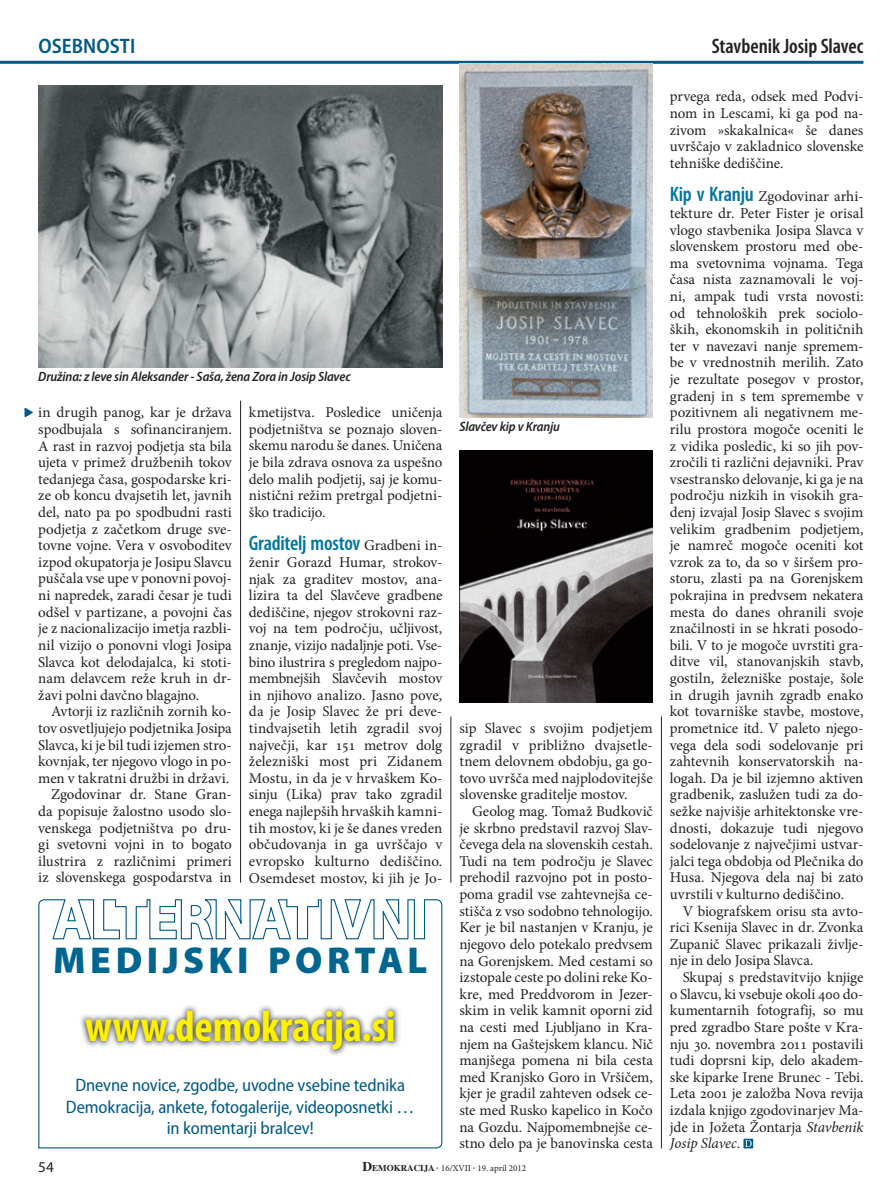
<style>
.page{position:relative;width:889px;height:1191px;background:#fff}
.page>*{position:absolute;margin:0;border:0;box-sizing:border-box;transform-origin:0 0}
.t1{font:700 condensed 43.8px "Myriad Pro";letter-spacing:-.005em;color:#fff101}
.t2{font:900 37.5px "Myriad Pro";letter-spacing:.12em;color:#006690}
.t3{font:600 condensed 21px "Myriad Pro";letter-spacing:-.01em;color:#01769e}
.t4{font:600 condensed 21px "Myriad Pro";letter-spacing:-.005em;color:#231f20}
.t5{font:600 semi-condensed 21px "Myriad Pro";letter-spacing:.005em;color:#005983}
.t6{font:semi-condensed 18px/21.6px "Myriad Pro";letter-spacing:-.005em;color:#005983;text-align:center}
.t7{font:15px/16.6px "Minion Pro";letter-spacing:-.005em;color:#231f20;text-align:justify}
.t8{font:semi-condensed 15px "Myriad Pro";color:#231f20;scale:1.1 1}
.t9{font:italic 600 semi-condensed 13.5px "Myriad Pro";letter-spacing:-.01em;color:#231f20}
.t10{font:9px "Minion Pro";color:#231f20}
.s1{font-family:"Minion Pro";font-weight:400;font-stretch:normal;font-size:15px;color:#231f20}
.s2{font-family:"Times";font-weight:700;font-size:13.5px}
.s3{font-family:"Times";font-weight:700}
.s4{font-family:"Myriad Pro";font-weight:600;font-stretch:condensed;font-size:21px;color:#01769e}
.s5{font-style:italic}
</style>
<div class="page">
<svg style="left:743px;top:1138px;width:10px;height:10px"></svg>
<hr style="left:240px;top:401px;width:1px;height:481px;background:#231f20">
<hr style="left:450px;top:716px;width:1px;height:166px;background:#231f20">
<hr style="left:661px;top:716px;width:1px;height:432px;background:#231f20">
<hr style="left:0;top:61px;width:863px;height:3px;background:#005983">
<svg style="left:25px;top:407px;width:8px;height:10px"></svg>
<img style="left:459px;top:450px;width:194px;height:252px">
<img style="left:38px;top:85px;width:404px;height:282px">
<img style="left:459px;top:64px;width:194px;height:353px">
<svg style="left:38px;top:899px;width:405px;height:250px"></svg>
<img style="left:79px;top:1004px;width:321px;height:52px">
<h3 class="t5" style="left:38px;top:35px;width:98px">OSEBNOSTI</h3>
<p class="t9" style="left:38px;top:369px;width:314px">Družina: z leve sin Aleksander - Saša, žena Zora in Josip Slavec</p>
<p class="t7" style="left:38px;top:404px;width:195px">in drugih panog, kar je država spodbujala s sofinanciranjem.<br>A rast in razvoj podjetja sta bila ujeta v primež družbenih tokov tedanjega časa, gospodarske kri&shy;ze ob koncu dvajsetih let, javnih del, nato pa po spodbudni rasti podjetja z začetkom druge sve&shy;tovne vojne. Vera v osvoboditev izpod okupatorja je Josipu Slavcu puščala vse upe v ponovni povoj&shy;ni napredek, zaradi česar je tudi odšel v partizane, a povojni čas je z nacionalizacijo imetja razbli&shy;nil vizijo o ponovni vlogi Josipa Slavca kot delodajalca, ki stoti&shy;nam delavcem reže kruh in dr&shy;žavi polni davčno blagajno.</p>
<p class="t7" style="left:38px;top:703px;width:195px;text-align:right">Avtorji iz različnih zornih ko&shy;tov osvetljujejo pod jetnika Josipa<br>Slavca, ki je bil tudi izjemen stro&shy;kovnjak, ter njegovo vlogo in po&shy;men v takratni družbi in državi.<br>Zgodovinar dr. Stane Gran&shy;da popisuje žalostno usodo slo&shy;venskega podjetništva po dru&shy;gi svetovni vojni in to bogato ilustrira z različnimi primeri iz slovenskega gospodarstva in</p>
<p class="t7" style="left:249px;top:404px;width:195px">kmetijstva. Posle dice uničenja podjetništva se poznajo sloven&shy;skemu narodu še da nes. Uničena je bila zdrava osnova za uspešno delo malih podjetij, saj je komu&shy;nistični režim pretrgal podjetni&shy;ško tradicijo.</p>
<h3 class="t3" style="left:249px;top:530px;width:195px">Graditelj mostov <span class="s1">Gradbeni in-</span></h3>
<p class="t7" style="left:249px;top:554px;width:195px">ženir Gorazd Humar, strokov&shy;njak za graditev mostov, ana&shy;lizira ta del Slavčeve gradbene dediščine, njegov strokovni raz&shy;voj na tem področju, učljivost, znanje, vizijo nadaljnje poti. Vse&shy;bino ilustrira s pregledom najpo&shy;membnejših Slavčevih mostov in njihovo analizo. Jasno pove, da je Josip Slavec že pri deve&shy;tindvajsetih letih zgradil svoj največji, kar 151 metrov dolg železniški most pri Zidanem Mostu, in da je v hrvaškem Ko&shy;sinju (Lika) prav tako zgradil enega najlepših hrvaških kamni&shy;tih mostov, ki je še danes vreden občudovanja in ga uvrščajo v evropsko kulturno dediščino.<br>Osemdeset mostov, ki jih je Jo-</p>
<h2 class="t2" style="left:53px;top:935px;width:376px">MEDIJSKI PORTAL</h2>
<h1 class="t1" style="left:85px;top:999px;width:312px">www.demokracija.si</h1>
<p class="t6" style="left:66px;top:1074px;width:350px">Dnevne novice, zgodbe, uvodne vsebine tednika<br>Demokracija, ankete, fotogalerije, videoposnetki … in komentarji bralcev!</p>
<p class="t9" style="left:459px;top:419px;width:102px">Slavčev kip v Kranju</p>
<p class="t7" style="left:459px;top:720px;width:195px">sip Slavec s svojim podjetjem zgradil v približno dvajsetle&shy;tnem delovnem obdobju, ga go&shy;tovo uvršča med najplodovitejše slovenske graditelje mostov.</p>
<p class="t7" style="left:459px;top:803px;width:195px;text-indent:13px">Geolog mag. Tomaž Budkovič je skrbno predstavil razvoj Slav&shy;čevega dela na slovenskih cestah.<br>Tudi na tem področju je Slavec prehodil razvojno pot in posto&shy;poma gradil vse zahtevnejša ce&shy;stišča z vso sodobno tehnologijo.<br>Ker je bil nastanjen v Kranju, je njegovo delo potekalo predvsem na Gorenjskem. Med cestami so izstopale ceste po dolini reke Ko&shy;kre, med Preddvorom in Jezer&shy;skim in velik kamnit oporni zid na ce sti med Ljubljano in Kra&shy;njem na Gaštejskem klancu. Nič manjšega pomena ni bila cesta med Kranjsko Goro in Vršičem, kjer je gradil zahteven odsek ce&shy;ste med Rusko kapelico in Kočo na Gozdu. Naj pomembnejše ce&shy;stno delo pa je banovinska cesta</p>
<p class="t8" style="left:38px;top:1159px;width:16px">54</p>
<p class="t10" style="left:362px;top:1162px;width:165px"><span class="s2">D</span><span class="s3">EMOKRACIJA ·</span> 16/XVII <span class="s3">·</span> 19. april 2012</p>
<h3 class="t4" style="left:712px;top:33px;width:153px">Stavbenik Josip Slavec</h3>
<p class="t7" style="left:670px;top:88px;width:195px">prvega reda, odsek med Podvi&shy;nom in Lescami, ki ga pod na&shy;zivom »skakalnica« še danes uvrščajo v zakladnico slovenske tehniške dediščine.</p>
<p class="t7" style="left:670px;top:188px;width:195px"><span class="s4">Kip v Kranju</span> Zgodovinar arhi&shy;tekture dr. Peter Fister je orisal vlogo stav benika Josipa Slavca v slovenskem prostoru med obe&shy;ma svetovnima vojnama. Tega časa nista zaznamovali le voj&shy;ni, ampak tudi vrsta novosti: od tehnoloških prek sociolo&shy;ških, ekonomskih in političnih ter v navezavi nanje spremem&shy;be v vrednostnih meri lih. Zato je rezultate posegov v prostor, gradenj in s tem spremembe v pozitivnem ali negativnem me&shy;rilu prostora mogoče oceniti le z vidika posledic, ki so jih pov&shy;zročili ti različni dejavniki. Prav vse stransko delovanje, ki ga je na področju nizkih in visokih gra&shy;denj izvajal Josip Slavec s svojim velikim gradbenim podjetjem, je na mreč mogoče oceniti kot vzrok za to, da so v širšem pro&shy;storu, zlasti pa na Gorenjskem pokrajina in predvsem nekatera mesta do danes ohranili svoje značilnosti in se hkrati posodo&shy;bili. V to je mogoče uvrstiti gra&shy;ditve vil, stanovanjskih stavb, gostiln, železniške postaje, šole in drugih javnih zgradb enako kot tovarniške stavbe, mostove, prometnice itd. V paleto njego&shy;vega dela sodi sodelovanje pri zahtev nih konservatorskih na&shy;logah. Da je bil izjemno aktiven gradbenik, zaslužen tudi za do&shy;sežke najvišje arhitektonske vre&shy;dnosti, dokazu je tudi njegovo sodelovanje z največjimi ustvar&shy;jalci tega obdobja od Plečnika do Husa. Njegova dela naj bi zato uvrstili v kulturno dediščino.</p>
<p class="t7" style="left:670px;top:902px;width:195px;text-indent:13px">V biografskem orisu sta avto&shy;rici Ksenija Slavec in dr. Zvon ka Zupanič Slavec prikazali življe&shy;nje in delo Josipa Slavca.</p>
<p class="t7" style="left:670px;top:969px;width:195px;text-indent:13px">Skupaj s predstavitvijo knjige o Slavcu, ki vsebuje okoli 400 do&shy;kumentarnih fotografij, so mu pred zgradbo Stare pošte v Kra&shy;nju 30. novembra 2011 postavili tudi doprsni kip, delo akadem&shy;ske kiparke Irene Brunec - Tebi.<br>Leta 2001 je založba Nova revija izdala knjigo zgodovinarjev Ma&shy;jde in Jožeta Žontarja <span class="s5">Stavbenik Josip Slavec</span>.</p>
</div>
